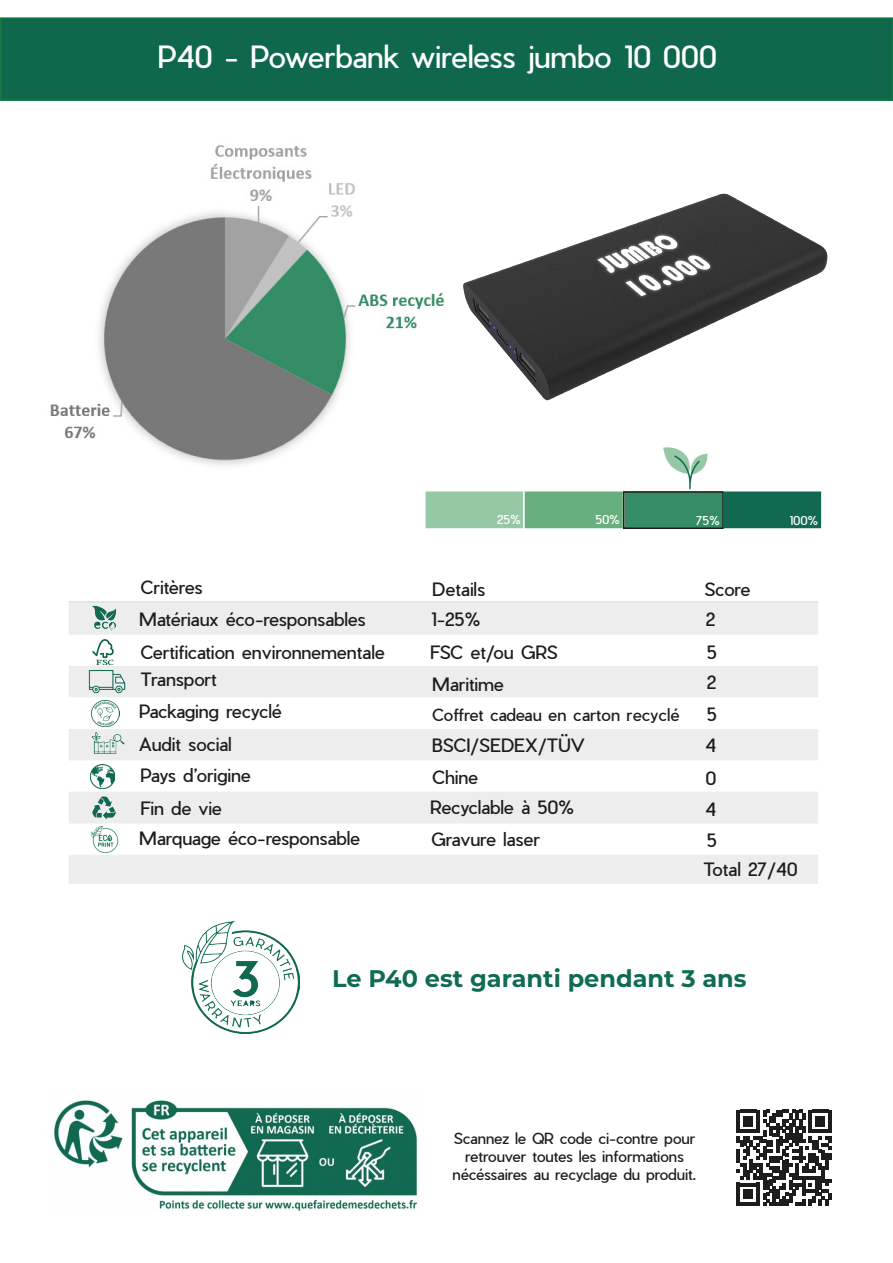
<style>
.page{position:relative;width:893px;height:1263px;background:#fff}
.page>*{position:absolute;margin:0;border:0;box-sizing:border-box;transform-origin:0 0}
.t1{font:30px "Pier Sans";color:#fff}
.t2{font:700 24px "Montserrat";color:#0f6c53}
.t3{font:18px/33.2px "Pier Sans";letter-spacing:-.01em;color:#1d1d1b}
.t4{font:16.5px "Pier Sans";color:#1d1d1b}
.t5{font:15px/18px "Pier Sans";letter-spacing:-.01em;color:#1d1d1b;text-align:center}
.t6{font:12px "Pier Sans";color:#fff}
</style>
<div class="page">
<div style="left:1px;top:18px;width:892px;height:82px;background:#0f674c"></div>
<div style="left:0;top:17px;width:893px;height:84px;border:2px solid #187b47"></div>
<img style="left:50px;top:145px;width:389px;height:320px">
<img style="left:425px;top:491px;width:397px;height:38px">
<img style="left:663px;top:447px;width:45px;height:43px">
<div style="left:623px;top:491px;width:101px;height:38px;border:2px solid #1d1d1b"></div>
<img style="left:439px;top:193px;width:389px;height:208px">
<svg style="left:737px;top:1110px;width:95px;height:96px"></svg>
<img style="left:182px;top:921px;width:117px;height:112px">
<img style="left:54px;top:1100px;width:364px;height:111px">
<img style="left:69px;top:601px;width:749px;height:283px">
<img style="left:89px;top:826px;width:30px;height:26px">
<img style="left:91px;top:700px;width:28px;height:27px">
<img style="left:91px;top:641px;width:25px;height:21px">
<img style="left:81px;top:730px;width:48px;height:30px">
<img style="left:88px;top:662px;width:37px;height:38px">
<img style="left:90px;top:765px;width:24px;height:24px">
<img style="left:81px;top:601px;width:45px;height:40px">
<img style="left:91px;top:796px;width:25px;height:24px">
<h1 class="t1" style="left:158px;top:38px;width:560px">P40 - Powerbank wireless jumbo 10 000</h1>
<p class="t6" style="left:497px;top:512px;width:25px">25%</p>
<p class="t6" style="left:595px;top:512px;width:26px">50%</p>
<p class="t6" style="left:696px;top:513px;width:25px">75%</p>
<p class="t6" style="left:789px;top:513px;width:30px">100%</p>
<p class="t3" style="left:140px;top:571px;width:63px">Critères</p>
<p class="t3" style="left:432px;top:573px;width:55px">Details</p>
<p class="t3" style="left:705px;top:573px;width:47px">Score</p>
<p class="t3" style="left:139px;top:602px;width:247px">Matériaux éco-responsables<br>Certification environnementale</p>
<p class="t3" style="left:706px;top:603px;width:11px">2</p>
<p class="t3" style="left:431px;top:603px;width:51px">1-25%</p>
<p class="t3" style="left:430px;top:636px;width:129px">FSC et/ou GRS</p>
<p class="t3" style="left:707px;top:636px;width:11px">5</p>
<p class="t3" style="left:140px;top:663px;width:78px">Transport</p>
<p class="t3" style="left:139px;top:695px;width:144px">Packaging recyclé</p>
<p class="t3" style="left:432px;top:667px;width:73px">Maritime</p>
<p class="t4" style="left:432px;top:704px;width:249px">Coffret cadeau en carton recyclé</p>
<p class="t3" style="left:707px;top:666px;width:11px">2</p>
<p class="t3" style="left:707px;top:697px;width:11px">5</p>
<p class="t3" style="left:139px;top:728px;width:94px">Audit social</p>
<p class="t3" style="left:432px;top:728px;width:154px">BSCI/SEDEX/TÜV</p>
<p class="t3" style="left:706px;top:729px;width:12px">4</p>
<p class="t3" style="left:141px;top:759px;width:112px">Pays d’origine</p>
<p class="t3" style="left:432px;top:761px;width:48px">Chine</p>
<p class="t3" style="left:706px;top:762px;width:12px">0</p>
<p class="t3" style="left:140px;top:792px;width:83px">Fin de vie</p>
<p class="t3" style="left:430px;top:791px;width:146px">Recyclable à 50%</p>
<p class="t3" style="left:706px;top:792px;width:12px">4</p>
<p class="t3" style="left:139px;top:821px;width:222px">Marquage éco-responsable</p>
<p class="t3" style="left:431px;top:823px;width:111px">Gravure laser</p>
<p class="t3" style="left:707px;top:824px;width:11px">5</p>
<p class="t3" style="left:703px;top:853px;width:95px">Total 27/40</p>
<h2 class="t2" style="left:332px;top:961px;width:416px">Le P40 est garanti pendant 3 ans</h2>
<p class="t5" style="left:453px;top:1130px;width:245px">Scannez le QR code ci-contre pour retrouver toutes les informations nécéssaires au recyclage du produit.</p>
</div>
